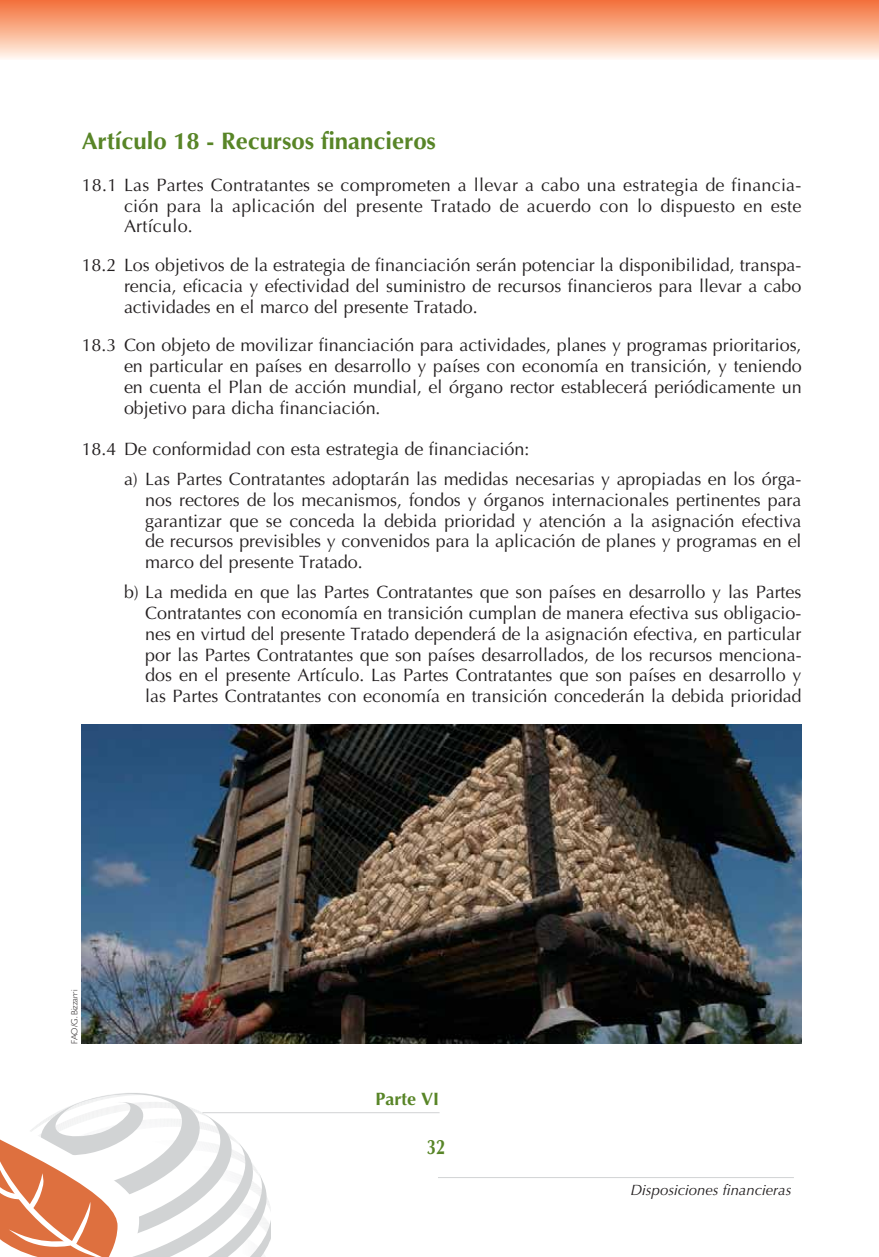
<style>
.page{position:relative;width:879px;height:1257px;background:#fff}
.page>*{position:absolute;margin:0;border:0;box-sizing:border-box;transform-origin:0 0}
.t1{font:700 23.85px "Optima";color:#588527}
.t2{font:700 20.85px "Optima";color:#588527;scale:.8 1}
.t3{font:17.85px/20.9px "Optima";color:#231f20;text-align:justify}
.t4{font:700 17.85px "Optima";color:#588527}
.t5{font:italic 15px "Optima";color:#231f20}
.t6{font:300 9px "Gill Sans";color:#231f20}
</style>
<div class="page">
<div style="left:0;top:0;width:879px;height:60px;background:linear-gradient(to bottom,#f36e36,#fff5eb)"></div>
<svg style="left:0;top:1093px;width:271px;height:164px"></svg>
<hr style="left:202px;top:1112px;width:237px;height:1px;background:#d1d3d4">
<hr style="left:438px;top:1177px;width:356px;height:1px;background:#d1d3d4">
<img style="left:82px;top:724px;width:719px;height:320px">
<h1 class="t1" style="left:82px;top:131px;width:356px">Artículo 18 - Recursos financieros</h1>
<p class="t3" style="left:124px;top:176px;width:679px;text-indent:-42px">18.1 Las Partes Contratantes se comprometen a llevar a cabo una estrategia de financia&shy;ción para la aplicación del presente Tratado de acuerdo con lo dispuesto en este Artículo.</p>
<p class="t3" style="left:124px;top:256px;width:679px;text-indent:-42px">18.2 Los objetivos de la estrategia de financiación serán potenciar la disponibilidad, transpa&shy;rencia, eficacia y efectividad del suministro de recursos financieros para llevar a cabo actividades en el marco del presente Tratado.</p>
<p class="t3" style="left:124px;top:336px;width:679px;text-indent:-42px">18.3 Con objeto de movilizar financiación para actividades, planes y programas prioritarios, en particular en países en desarrollo y países con economía en transición, y teniendo en cuenta el Plan de acción mundial, el órgano rector establecerá periódicamente un objetivo para dicha financiación.</p>
<p class="t3" style="left:124px;top:436px;width:679px;line-height:29.4px;text-indent:-42px">18.4 De conformidad con esta estrategia de financiación:<br>a) Las Partes Contratantes adoptarán las medidas necesarias y apropiadas en los órga-</p>
<p class="t3" style="left:145px;top:491px;width:658px">nos rectores de los mecanismos, fondos y órganos internacionales pertinentes para garantizar que se conceda la debida prioridad y atención a la asignación efectiva de recursos previsibles y convenidos para la aplicación de planes y programas en el marco del presente Tratado.</p>
<p class="t3" style="left:145px;top:583px;width:658px;text-indent:-21px">b) La medida en que las Partes Contratantes que son países en desarrollo y las Partes Contratantes con economía en transición cumplan de manera efectiva sus obligacio&shy;nes en virtud del presente Tratado dependerá de la asignación efectiva, en particular por las Partes Contratantes que son países desarrollados, de los recursos menciona&shy;dos en el presente Artículo. Las Partes Contratantes que son países en desarrollo y las Partes Contratantes con economía en transición concederán la debida prioridad</p>
<p class="t6" style="left:71px;top:1044px;width:56px;rotate:-90deg">FAO/G. Bizzarri</p>
<p class="t4" style="left:375px;top:1092px;width:65px">Parte VI</p>
<p class="t2" style="left:426px;top:1138px;width:25px">32</p>
<p class="t5" style="left:630px;top:1183px;width:162px">Disposiciones financieras</p>
</div>
